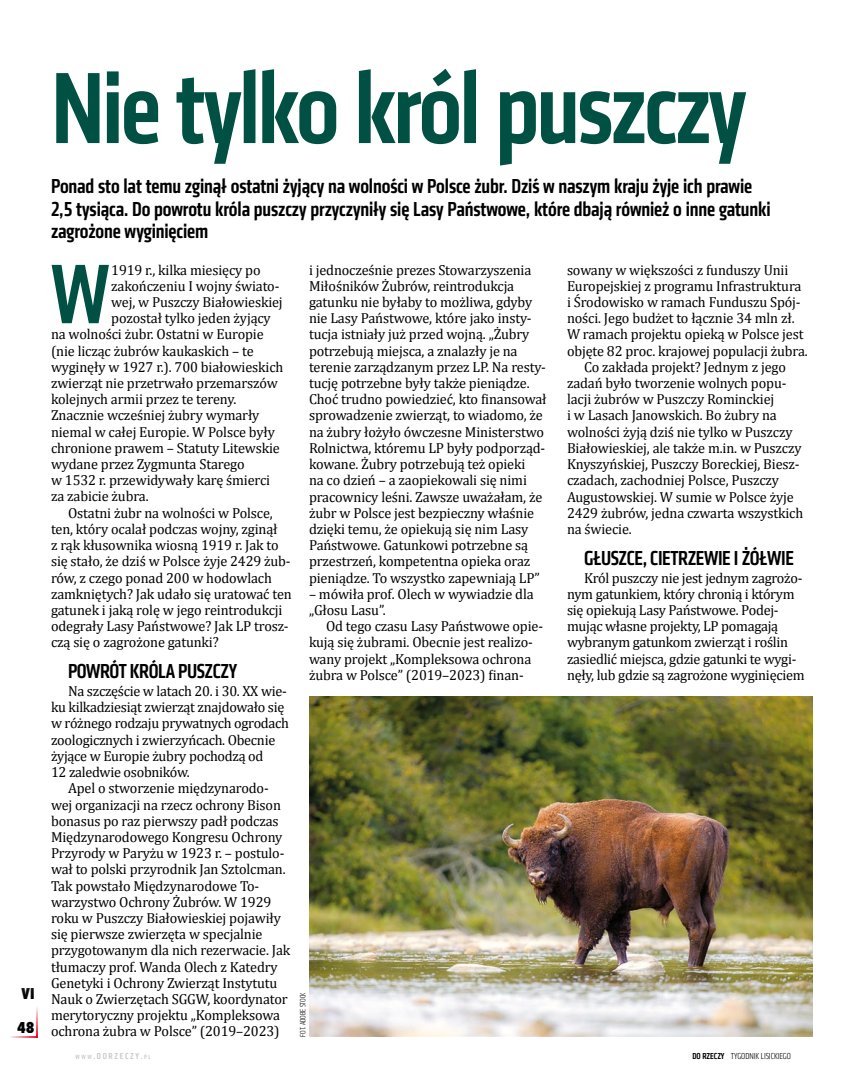
<style>
.page{position:relative;width:842px;height:1085px;background:#fff}
.page>*{position:absolute;margin:0;border:0;box-sizing:border-box;transform-origin:0 0}
.t1{font:500 condensed 105px "Klavika";letter-spacing:-.025em;color:#005143}
.t2{font:500 condensed 87.45px "Klavika";color:#005143}
.t3{font:500 condensed 21px/22.5px "Klavika";letter-spacing:-.005em;color:#000}
.t4{font:14.55px/16.2px "Cambria";letter-spacing:-.01em;color:#000}
.t5{font:800 condensed 14.55px "Futura";color:#000}
.t6{font:300 condensed 9px "Klavika";letter-spacing:-.005em;color:#000}
.t7{font:500 condensed 9px "Klavika";letter-spacing:.18em;color:#cacaca}
.t8{font:300 condensed 7.95px "Klavika";letter-spacing:-.01em;color:#000}
.s1{font-size:6.3px}
.s2{font-style:inherit}
.s3{font-weight:500}
</style>
<div class="page">
<img style="left:309px;top:696px;width:503px;height:340px">
<hr style="left:37px;top:1005px;width:1px;height:32px;background:#e40521">
<hr style="left:8px;top:1036px;width:30px;height:1px;background:#e40521">
<p class="t5" style="left:22px;top:983px;width:14px">VI</p>
<p class="t5" style="left:17px;top:1016px;width:19px">48</p>
<h1 class="t1" style="left:51px;top:42px;width:697px">Nie tylko król puszczy</h1>
<h3 class="t3" style="left:51px;top:175px;width:721px">Ponad sto lat temu zginął ostatni żyjący na wolności w Polsce żubr. Dziś w naszym kraju żyje ich prawie<br>2,5 tysiąca. Do powrotu króla puszczy przyczyniły się Lasy Państwowe, które dbają również o inne gatunki zagrożone wyginięciem</h3>
<h2 class="t2" style="left:51px;top:239px;width:60px">W</h2>
<p class="t4" style="left:111px;top:261px;width:151px">1919 r., kilka miesięcy po</p>
<p class="t4" style="left:111px;top:277px;width:170px">zakończeniu I wojny świato-</p>
<p class="t4" style="left:111px;top:294px;width:173px">wej, w Puszczy Białowieskiej</p>
<p class="t4" style="left:111px;top:310px;width:161px">pozostał tylko jeden żyjący</p>
<p class="t4" style="left:51px;top:326px;width:214px">na wolności żubr. Ostatni w Europie</p>
<p class="t4" style="left:51px;top:342px;width:204px">(nie licząc żubrów kaukaskich – te</p>
<p class="t4" style="left:51px;top:358px;width:234px">wyginęły w 1927 r.). 700 białowieskich</p>
<p class="t4" style="left:51px;top:375px;width:228px">zwierząt nie przetrwało przemarszów</p>
<p class="t4" style="left:51px;top:391px;width:187px">kolejnych armii przez te tereny.</p>
<p class="t4" style="left:51px;top:407px;width:210px">Znacznie wcześniej żubry wymarły</p>
<p class="t4" style="left:51px;top:423px;width:225px">niemal w całej Europie. W Polsce były</p>
<p class="t4" style="left:51px;top:439px;width:230px">chronione prawem – Statuty Litewskie</p>
<p class="t4" style="left:51px;top:456px;width:195px">wydane przez Zygmunta Starego</p>
<p class="t4" style="left:51px;top:472px;width:221px">w 1532 r. przewidywały karę śmierci</p>
<p class="t4" style="left:51px;top:488px;width:99px">za zabicie żubra.</p>
<p class="t4" style="left:68px;top:504px;width:206px">Ostatni żubr na wolności w Polsce,</p>
<p class="t4" style="left:51px;top:520px;width:228px">ten, który ocalał podczas wojny, zginął</p>
<p class="t4" style="left:51px;top:537px;width:229px">z rąk kłusownika wiosną 1919 r. Jak to</p>
<p class="t4" style="left:51px;top:553px;width:241px">się stało, że dziś w Polsce żyje 2429 żub-</p>
<p class="t4" style="left:51px;top:569px;width:222px">rów, z czego ponad 200 w hodowlach</p>
<p class="t4" style="left:51px;top:585px;width:242px">zamkniętych? Jak udało się uratować ten</p>
<p class="t4" style="left:51px;top:601px;width:233px">gatunek i jaką rolę w jego reintrodukcji</p>
<p class="t4" style="left:51px;top:618px;width:239px">odegrały Lasy Państwowe? Jak LP trosz-</p>
<p class="t4" style="left:51px;top:634px;width:169px">czą się o zagrożone gatunki?</p>
<h3 class="t3" style="left:68px;top:659px;width:171px">POWRÓT KRÓLA PUSZCZY</h3>
<p class="t4" style="left:51px;top:682px;width:240px;text-indent:17px">Na szczęście w latach 20. i 30. XX wie&shy;ku kilkadziesiąt zwierząt znajdowało się w różnego rodzaju prywatnych ogrodach zoologicznych i zwierzyńcach. Obecnie żyjące w Europie żubry pochodzą od<br>12 zaledwie osobników.</p>
<p class="t4" style="left:51px;top:780px;width:241px;text-indent:17px">Apel o stworzenie międzynarodo&shy;wej organizacji na rzecz ochrony Bison bonasus po raz pierwszy padł podczas Międzynarodowego Kongresu Ochrony Przyrody w Paryżu w 1923 r. – postulo&shy;wał to polski przyrodnik Jan Sztolcman.<br>Tak powstało Międzynarodowe To&shy;warzystwo Ochrony Żubrów. W 1929 roku w Puszczy Białowieskiej pojawiły się pierwsze zwierzęta w specjalnie przygotowanym dla nich rezerwacie. Jak tłumaczy prof. Wanda Olech z Katedry Genetyki i Ochrony Zwierząt Instytutu Nauk o Zwierzętach SGGW, koordynator merytoryczny projektu „Kompleksowa ochrona żubra w Polsce” (2019–2023)</p>
<p class="t4" style="left:309px;top:261px;width:239px">i jednocześnie prezes Stowarzyszenia Miłośników Żubrów, reintrodukcja gatunku nie byłaby to możliwa, gdyby nie Lasy Państwowe, które jako insty&shy;tucja istniały już przed wojną. „Żubry potrzebują miejsca, a znalazły je na terenie zarządzanym przez LP. Na resty&shy;tucję potrzebne były także pieniądze.<br>Choć trudno powiedzieć, kto finansował sprowadzenie zwierząt, to wiadomo, że na żubry łożyło ówczesne Ministerstwo Rolnictwa, któremu LP były podporząd&shy;kowane. Żubry potrzebują też opieki<br>na co dzień – a zaopiekowali się nimi pracownicy leśni. Zawsze uważałam, że żubr w Polsce jest bezpieczny właśnie dzięki temu, że opiekują się nim Lasy Państwowe. Gatunkowi potrzebne są przestrzeń, kompetentna opieka oraz pieniądze. To wszystko zapewniają LP”</p>
<p class="t4" style="left:309px;top:585px;width:226px">– mówiła prof. Olech w wywiadzie dla „Głosu Lasu”.</p>
<p class="t4" style="left:309px;top:618px;width:236px;text-indent:17px">Od tego czasu Lasy Państwowe opie&shy;kują się żubrami. Obecnie jest realizo&shy;wany projekt „Kompleksowa ochrona żubra w Polsce” (2019–2023) finan-</p>
<p class="t8" style="left:299px;top:1036px;width:46px;rotate:-90deg">FOT. ADOBE STOCK</p>
<p class="t4" style="left:567px;top:261px;width:223px">sowany w większości z funduszy Unii</p>
<p class="t4" style="left:567px;top:277px;width:236px">Europejskiej z programu Infrastruktura</p>
<p class="t4" style="left:567px;top:294px;width:235px">i Środowisko w ramach Funduszu Spój-</p>
<p class="t4" style="left:567px;top:310px;width:229px">ności. Jego budżet to łącznie 34 mln zł.</p>
<p class="t4" style="left:567px;top:326px;width:238px">W ramach projektu opieką w Polsce jest</p>
<p class="t4" style="left:567px;top:342px;width:242px">objęte 82 proc. krajowej populacji żubra.</p>
<p class="t4" style="left:584px;top:358px;width:203px">Co zakłada projekt? Jednym z jego</p>
<p class="t4" style="left:567px;top:375px;width:221px">zadań było tworzenie wolnych popu-</p>
<p class="t4" style="left:567px;top:391px;width:209px">lacji żubrów w Puszczy Rominckiej</p>
<p class="t4" style="left:567px;top:407px;width:211px">i w Lasach Janowskich. Bo żubry na</p>
<p class="t4" style="left:567px;top:423px;width:227px">wolności żyją dziś nie tylko w Puszczy</p>
<p class="t4" style="left:567px;top:439px;width:236px">Białowieskiej, ale także m.in. w Puszczy</p>
<p class="t4" style="left:567px;top:456px;width:234px">Knyszyńskiej, Puszczy Boreckiej, Biesz-</p>
<p class="t4" style="left:567px;top:472px;width:214px">czadach, zachodniej Polsce, Puszczy</p>
<p class="t4" style="left:567px;top:488px;width:228px">Augustowskiej. W sumie w Polsce żyje</p>
<p class="t4" style="left:567px;top:504px;width:238px">2429 żubrów, jedna czwarta wszystkich</p>
<p class="t4" style="left:567px;top:520px;width:66px">na świecie.</p>
<h3 class="t3" style="left:584px;top:546px;width:211px">GŁUSZCE, CIETRZEWIE I ŻÓŁWIE</h3>
<p class="t4" style="left:567px;top:569px;width:239px;text-indent:17px">Król puszczy nie jest jednym zagrożo&shy;nym gatunkiem, który chronią i którym się opiekują Lasy Państwowe. Podej&shy;mując własne projekty, LP pomagają wybranym gatunkom zwierząt i roślin zasiedlić miejsca, gdzie gatunki te wygi&shy;nęły, lub gdzie są zagrożone wyginięciem</p>
<p class="t7" style="left:76px;top:1050px;width:77px"><span class="s1">WWW</span><span class="s2">.</span>DORZECZY<span class="s2">.</span><span class="s1">PL</span></p>
<p class="t6" style="left:692px;top:1051px;width:100px"><span class="s3">DO RZECZY</span> TYGODNIK LISICKIEGO</p>
</div>
